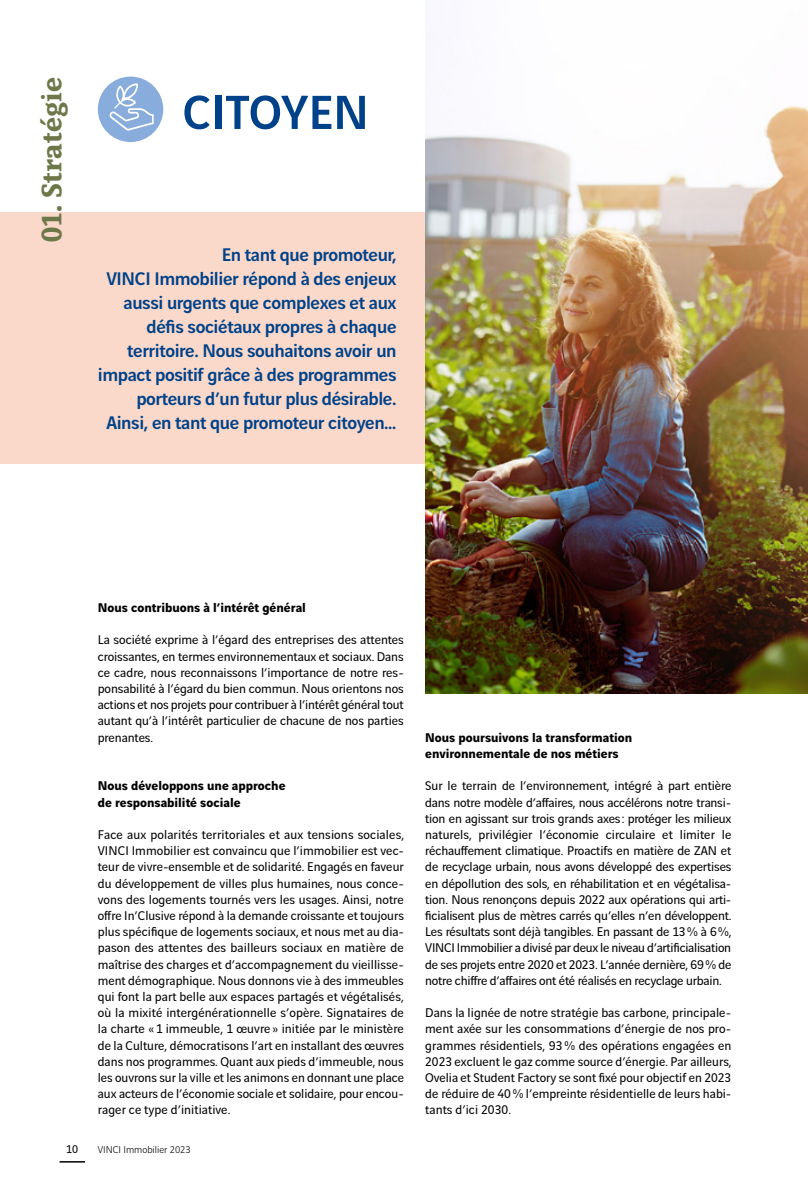
<style>
.page{position:relative;width:808px;height:1191px;background:#fff}
.page>*{position:absolute;margin:0;border:0;box-sizing:border-box;transform-origin:0 0}
.t1{font:500 51px "Vinci Sans";color:#004289}
.roulette_big{font:700 30px "Vinci Serif";color:#6d784a}
.t2{font:500 19.5px/24px "Vinci Sans";letter-spacing:-.02em;color:#004289;text-align:right}
.TC_Justif_noir{font:13.5px/16.2px "Vinci Sans";letter-spacing:-.005em;color:#000;text-align:justify}
.sstitre{font:700 13.5px/16.2px "Vinci Sans";color:#000}
.t3{font:12px "Vinci Sans";color:#000}
.t4{font:300 10.5px "Vinci Sans";color:#000}
</style>
<div class="page">
<div style="left:0;top:212px;width:523px;height:251px;background:#fbd9ca"></div>
<img style="left:425px;top:106px;width:383px;height:587px">
<div style="left:98px;top:77px;width:65px;height:65px;background:#88acdc;border-radius:50%"></div>
<svg style="left:109px;top:83px;width:45px;height:48px"></svg>
<svg style="left:60px;top:1161px;width:25px;height:1px"></svg>
<p class="roulette_big" style="left:30px;top:242px;width:167px;rotate:-90deg">01. Stratégie</p>
<p class="t1" style="left:183px;top:73px;width:188px">CITOYEN</p>
<p class="t2" style="left:98px;top:241px;width:300px">En tant que promoteur,<br>VINCI Immobilier répond à des enjeux aussi urgents que complexes et aux défis sociétaux propres à chaque territoire. Nous souhaitons avoir un impact positif grâce à des programmes porteurs d’un futur plus désirable.<br>Ainsi, en tant que promoteur citoyen…</p>
<p class="sstitre" style="left:98px;top:598px;width:210px">Nous contribuons à l’intérêt général</p>
<p class="TC_Justif_noir" style="left:98px;top:630px;width:308px">La société exprime à l’égard des entreprises des attentes croissantes, en termes environnementaux et sociaux. Dans ce cadre, nous reconnaissons l’importance de notre res&shy;ponsabilité à l’égard du bien commun. Nous orientons nos actions et nos projets pour contribuer à l’intérêt général tout autant qu’à l’intérêt particulier de chacune de nos parties prenantes.</p>
<p class="sstitre" style="left:98px;top:776px;width:189px">Nous développons une approche de responsabilité sociale</p>
<p class="TC_Justif_noir" style="left:98px;top:825px;width:308px">Face aux polarités territoriales et aux tensions sociales, VINCI Immobilier est convaincu que l’immobilier est vec&shy;teur de vivre-ensemble et de solidarité. Engagés en faveur du développement de villes plus humaines, nous conce&shy;vons des logements tournés vers les usages. Ainsi, notre offre In’Clusive répond à la demande croissante et toujours plus spécifique de logements sociaux, et nous met au dia&shy;pason des attentes des bailleurs sociaux en matière de maîtrise des charges et d’accompagnement du vieillisse&shy;ment démographique. Nous donnons vie à des immeubles qui font la part belle aux espaces partagés et végétalisés, où la mixité intergénérationnelle s’opère. Signataires de la charte « 1 immeuble, 1 œuvre » initiée par le ministère de la Culture, démocratisons l’art en installant des œuvres dans nos programmes. Quant aux pieds d’immeuble, nous les ouvrons sur la ville et les animons en donnant une place aux acteurs de l’économie sociale et solidaire, pour encou&shy;rager ce type d’initiative.</p>
<p class="t3" style="left:66px;top:1140px;width:13px">10</p>
<p class="t4" style="left:98px;top:1142px;width:94px">VINCI Immobilier 2023</p>
<p class="sstitre" style="left:425px;top:727px;width:208px">Nous poursuivons la transformation environnementale de nos métiers</p>
<p class="TC_Justif_noir" style="left:425px;top:776px;width:308px">Sur le terrain de l’environnement, intégré à part entière dans notre modèle d’affaires, nous accélérons notre transi&shy;tion en agissant sur trois grands axes: protéger les milieux naturels, privilégier l’économie circulaire et limiter le réchauffement climatique. Proactifs en matière de ZAN et de recyclage urbain, nous avons développé des expertises en dépollution des sols, en réhabilitation et en végétalisa&shy;tion. Nous renonçons depuis 2022 aux opérations qui arti&shy;ficialisent plus de mètres carrés qu’elles n’en développent.<br>Les résultats sont déjà tangibles. En passant de 13% à 6%, VINCI Immobilier a divisé par deux le niveau d’artificialisation de ses projets entre 2020 et 2023. L’année dernière, 69% de notre chiffre d’affaires ont été réalisés en recyclage urbain.</p>
<p class="TC_Justif_noir" style="left:425px;top:1003px;width:308px">Dans la lignée de notre stratégie bas carbone, principale&shy;ment axée sur les consommations d’énergie de nos pro&shy;grammes résidentiels, 93% des opérations engagées en 2023 excluent le gaz comme source d’énergie. Par ailleurs, Ovelia et Student Factory se sont fixé pour objectif en 2023 de réduire de 40% l’empreinte résidentielle de leurs habi&shy;tants d’ici 2030.</p>
</div>
